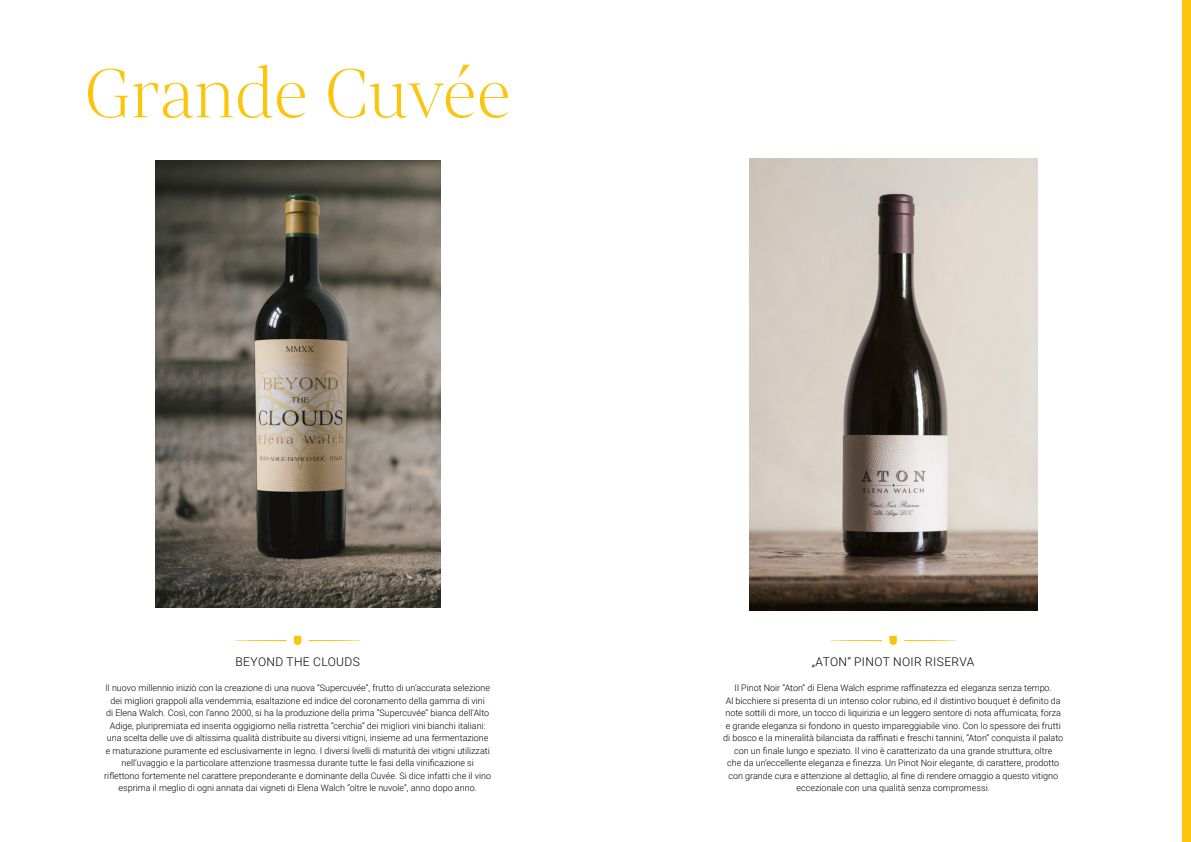
<style>
.page{position:relative;width:1191px;height:842px;background:#fff}
.page>*{position:absolute;margin:0;border:0;box-sizing:border-box;transform-origin:0 0}
.t1{font:300 75.2px "Mixta Sharp";color:#fdc40c}
.t2{font:300 12px "Roboto";letter-spacing:.035em;color:#000}
.t3{font:300 9px/12.5px "Roboto";color:#000;text-align:center}
</style>
<div class="page">
<svg style="left:235px;top:640px;width:52px;height:1px"></svg>
<svg style="left:309px;top:640px;width:52px;height:1px"></svg>
<svg style="left:294px;top:636px;width:7px;height:10px"></svg>
<svg style="left:830px;top:640px;width:52px;height:1px"></svg>
<svg style="left:904px;top:640px;width:52px;height:1px"></svg>
<svg style="left:889px;top:636px;width:7px;height:10px"></svg>
<img style="left:155px;top:161px;width:285px;height:447px">
<img style="left:749px;top:159px;width:288px;height:451px">
<div style="left:1182px;top:0;width:9px;height:842px;background:#fdc40c"></div>
<h1 class="t1" style="left:84px;top:50px;width:428px">Grande Cuvée</h1>
<h2 class="t2" style="left:235px;top:654px;width:126px">BEYOND THE CLOUDS</h2>
<p class="t3" style="left:104px;top:682px;width:388px">Il nuovo millennio iniziò con la creazione di una nuova “Supercuvée”, frutto di un’accurata selezione dei migliori grappoli alla vendemmia, esaltazione ed indice del coronamento della gamma di vini<br>di Elena Walch. Così, con l‘anno 2000, si ha la produzione della prima “Supercuvée” bianca dell‘Alto Adige, pluripremiata ed inserita oggigiorno nella ristretta “cerchia” dei migliori vini bianchi italiani: una scelta delle uve di altissima qualità distribuite su diversi vitigni, insieme ad una fermentazione e maturazione puramente ed esclusivamente in legno. I diversi livelli di maturità dei vitigni utilizzati nell’uvaggio e la particolare attenzione trasmessa durante tutte le fasi della vinificazione si riflettono fortemente nel carattere preponderante e dominante della Cuvée. Si dice infatti che il vino esprima il meglio di ogni annata dai vigneti di Elena Walch “oltre le nuvole”, anno dopo anno.</p>
<h2 class="t2" style="left:812px;top:654px;width:164px">„ATON“ PINOT NOIR RISERVA</h2>
<p class="t3" style="left:723px;top:682px;width:341px">Il Pinot Noir “Aton” di Elena Walch esprime raffinatezza ed eleganza senza tempo.<br>Al bicchiere si presenta di un intenso color rubino, ed il distintivo bouquet è definito da note sottili di more, un tocco di liquirizia e un leggero sentore di nota affumicata; forza e grande eleganza si fondono in questo impareggiabile vino. Con lo spessore dei frutti di bosco e la mineralità bilanciata da raffinati e freschi tannini, “Aton” conquista il palato con un finale lungo e speziato. Il vino è caratterizato da una grande struttura, oltre<br>che da un’eccellente eleganza e finezza. Un Pinot Noir elegante, di carattere, prodotto con grande cura e attenzione al dettaglio, al fine di rendere omaggio a questo vitigno eccezionale con una qualità senza compromessi.</p>
</div>
